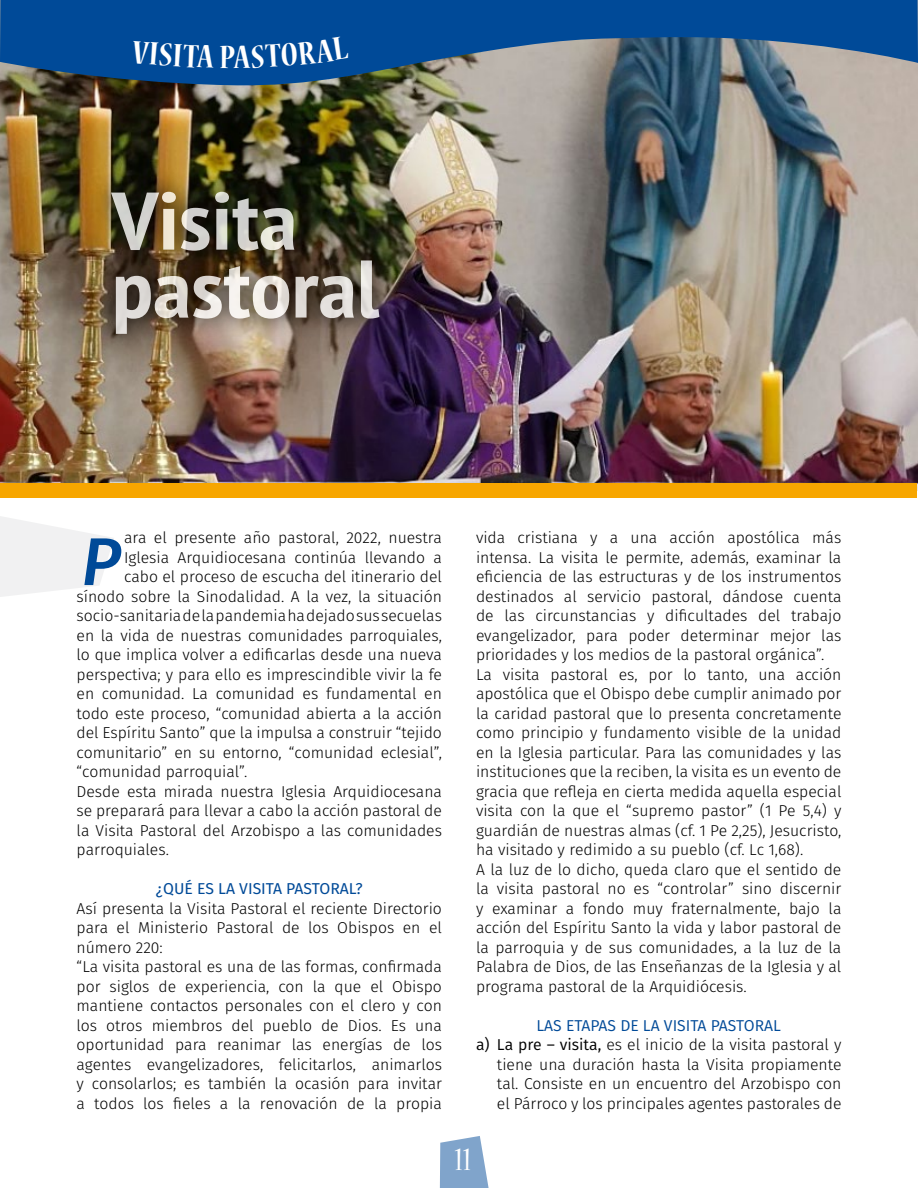
<style>
.page{position:relative;width:918px;height:1188px;background:#fff}
.page>*{position:absolute;margin:0;border:0;box-sizing:border-box;transform-origin:0 0}
.t1{font:italic 500 67.5px "Fira Sans";color:#004a98}
.t2{font:condensed 36px "Nueva Std";color:#fff}
.t3{font:700 condensed 36px "Nueva Std";color:#fff}
.t4{font:300 15.75px/19.5px "Fira Sans";color:#000}
.t5{font:15.75px "Fira Sans";color:#004a98}
.t6{font:15.75px "Fira Sans";color:#004a98}
.s1{font-weight:400}
</style>
<div class="page">
<svg style="left:440px;top:1136px;width:49px;height:52px;background:#93b1d2"></svg>
<img style="left:0;top:87px;width:918px;height:404px">
<div style="left:89px;top:169px;width:313px;height:188px;background:#000;opacity:.75"></div>
<svg style="left:116px;top:261px;width:263px;height:73px;background:#8d8175"></svg>
<img style="left:111px;top:192px;width:183px;height:59px">
<svg style="left:0;top:516px;width:114px;height:81px"></svg>
<div style="left:1px;top:484px;width:916px;height:14px;background:#f7a600"></div>
<svg style="left:0;top:0;width:918px;height:87px;background:#2b5d8f"></svg>
<div style="left:132px;top:41px;width:82px;height:27px;background:#004a98"></div>
<div style="left:233px;top:36px;width:116px;height:32px;background:#004a98"></div>
<h2 class="t3" style="left:219px;top:41px;width:18px">P</h2>
<p class="t4" style="left:124px;top:528px;width:319px">ara el presente año pastoral, 2022, nuestra</p>
<p class="t4" style="left:124px;top:548px;width:319px">Iglesia Arquidiocesana continúa llevando a</p>
<p class="t4" style="left:124px;top:567px;width:319px">cabo el proceso de escucha del itinerario del</p>
<p class="t4" style="left:77px;top:587px;width:367px">sínodo sobre la Sinodalidad. A la vez, la situación</p>
<p class="t4" style="left:77px;top:606px;width:367px">socio-sanitaria de la pandemia ha dejado sus secuelas</p>
<p class="t4" style="left:77px;top:626px;width:367px">en la vida de nuestras comunidades parroquiales,</p>
<p class="t4" style="left:77px;top:645px;width:367px">lo que implica volver a edificarlas desde una nueva</p>
<p class="t4" style="left:77px;top:665px;width:367px">perspectiva; y para ello es imprescindible vivir la fe</p>
<p class="t4" style="left:77px;top:684px;width:367px">en comunidad. La comunidad es fundamental en</p>
<p class="t4" style="left:77px;top:704px;width:367px">todo este proceso, “comunidad abierta a la acción</p>
<p class="t4" style="left:77px;top:723px;width:367px">del Espíritu Santo” que la impulsa a construir “tejido</p>
<p class="t4" style="left:77px;top:743px;width:367px">comunitario” en su entorno, “comunidad eclesial”,</p>
<p class="t4" style="left:77px;top:762px;width:172px">“comunidad parroquial”.</p>
<p class="t4" style="left:77px;top:782px;width:367px">Desde esta mirada nuestra Iglesia Arquidiocesana</p>
<p class="t4" style="left:77px;top:801px;width:367px">se preparará para llevar a cabo la acción pastoral de</p>
<p class="t4" style="left:77px;top:821px;width:367px">la Visita Pastoral del Arzobispo a las comunidades</p>
<p class="t4" style="left:77px;top:840px;width:94px">parroquiales.</p>
<p class="t6" style="left:156px;top:877px;width:208px">¿QUÉ ES LA VISITA PASTORAL?</p>
<p class="t4" style="left:77px;top:899px;width:367px">Así presenta la Visita Pastoral el reciente Directorio para el Ministerio Pastoral de los Obispos en el número 220:<br>“La visita pastoral es una de las formas, confirmada por siglos de experiencia, con la que el Obispo mantiene contactos personales con el clero y con los otros miembros del pueblo de Dios. Es una oportunidad para reanimar las energías de los agentes evangelizadores, felicitarlos, animarlos y consolarlos; es también la ocasión para invitar a todos los fieles a la renovación de la propia</p>
<h1 class="t1" style="left:82px;top:507px;width:41px">P</h1>
<p class="t4" style="left:476px;top:528px;width:367px">vida cristiana y a una acción apostólica más intensa. La visita le permite, además, examinar la eficiencia de las estructuras y de los instrumentos destinados al servicio pastoral, dándose cuenta de las circunstancias y dificultades del trabajo evangelizador, para poder determinar mejor las prioridades y los medios de la pastoral orgánica”.<br>La visita pastoral es, por lo tanto, una acción apostólica que el Obispo debe cumplir animado por la caridad pastoral que lo presenta concretamente como principio y fundamento visible de la unidad en la Iglesia particular. Para las comunidades y las instituciones que la reciben, la visita es un evento de gracia que refleja en cierta medida aquella especial visita con la que el “supremo pastor” (1 Pe 5,4) y guardián de nuestras almas (cf. 1 Pe 2,25), Jesucristo, ha visitado y redimido a su pueblo (cf. Lc 1,68).<br>A la luz de lo dicho, queda claro que el sentido de la visita pastoral no es “controlar” sino discernir y examinar a fondo muy fraternalmente, bajo la acción del Espíritu Santo la vida y labor pastoral de la parroquia y de sus comunidades, a la luz de la Palabra de Dios, de las Enseñanzas de la Iglesia y al programa pastoral de la Arquidiócesis.</p>
<p class="t5" style="left:537px;top:1014px;width:246px">LAS ETAPAS DE LA VISITA PASTORAL</p>
<p class="t4" style="left:476px;top:1035px;width:367px"><span class="s1">a) La pre – visita,</span> es el inicio de la visita pastoral y</p>
<p class="t4" style="left:497px;top:1055px;width:346px">tiene una duración hasta la Visita propiamente</p>
<p class="t4" style="left:497px;top:1074px;width:346px">tal. Consiste en un encuentro del Arzobispo con</p>
<p class="t4" style="left:497px;top:1094px;width:346px">el Párroco y los principales agentes pastorales de</p>
<h2 class="t2" style="left:455px;top:1143px;width:18px">11</h2>
</div>
